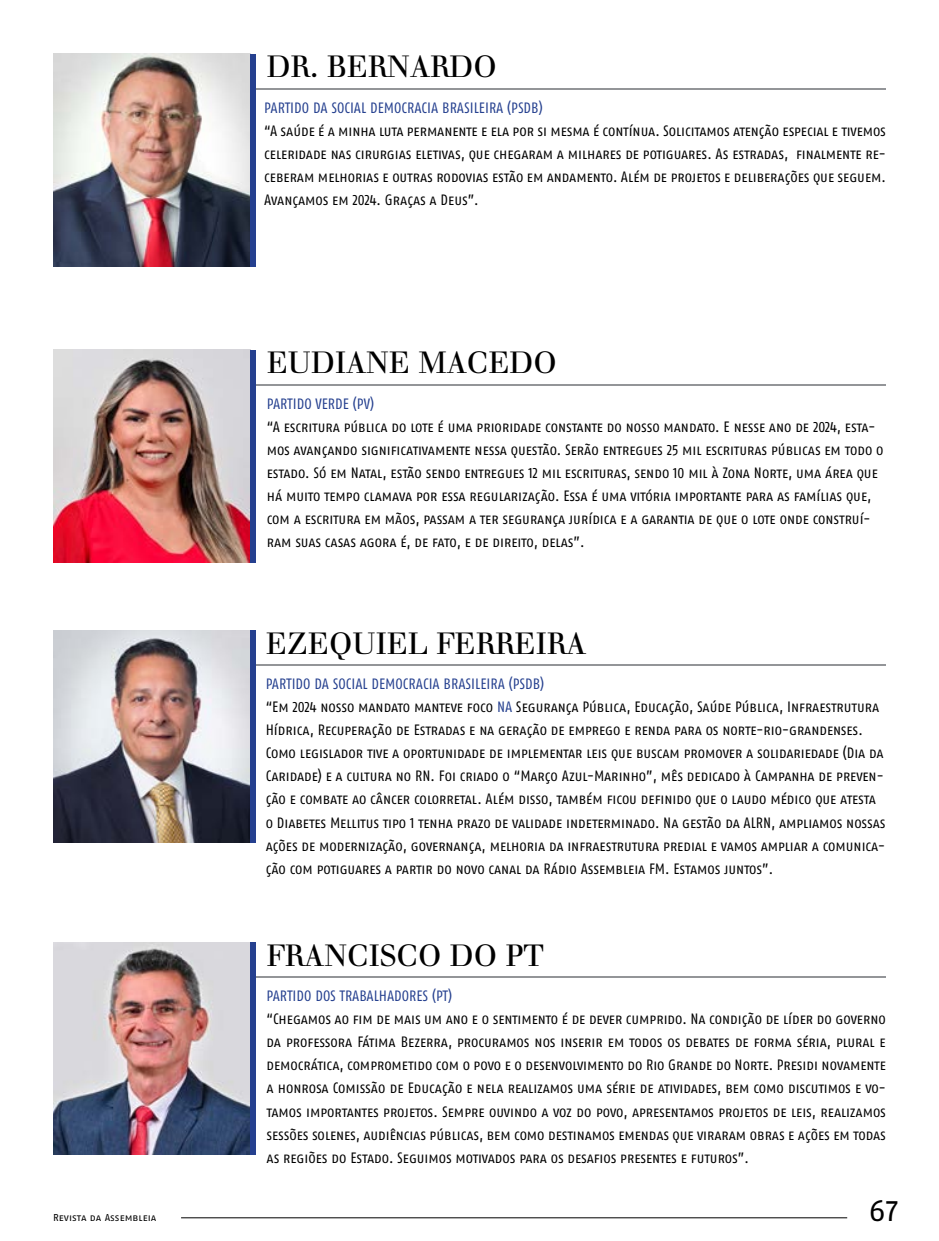
<style>
.page{position:relative;width:939px;height:1241px;background:#fff}
.page>*{position:absolute;margin:0;border:0;box-sizing:border-box;transform-origin:0 0}
.t1{font:30px "Justus Oldstyle";color:#000}
.t2{font:30px "Fago No Lf Caps";color:#000}
.t3{font:15px/23px "Fago Co Lf Caps";letter-spacing:-.005em;color:#000;text-align:justify}
.t4{font:15px "Fago Co Lf Caps";letter-spacing:-.005em;color:#25408f}
.t5{font:10px "Fago No Lf Caps";color:#000}
.s1{color:#25408f}
</style>
<div class="page">
<hr style="left:53px;top:88px;width:833px;height:1px;background:#939598">
<hr style="left:53px;top:384px;width:833px;height:1px;background:#939598">
<hr style="left:54px;top:664px;width:832px;height:2px;background:#939598">
<hr style="left:53px;top:976px;width:833px;height:1px;background:#939598">
<img style="left:53px;top:54px;width:197px;height:212px">
<div style="left:250px;top:54px;width:5px;height:212px;background:#25408f"></div>
<img style="left:53px;top:350px;width:197px;height:212px">
<div style="left:250px;top:350px;width:5px;height:212px;background:#25408f"></div>
<img style="left:53px;top:630px;width:197px;height:212px">
<div style="left:250px;top:630px;width:5px;height:212px;background:#25408f"></div>
<img style="left:53px;top:942px;width:197px;height:212px">
<div style="left:250px;top:942px;width:5px;height:212px;background:#25408f"></div>
<hr style="left:181px;top:1217px;width:666px;height:1px;background:#000">
<p class="t5" style="left:53px;top:1211px;width:105px">Revista da Assembleia</p>
<h1 class="t1" style="left:267px;top:49px;width:232px">DR. BERNARDO</h1>
<p class="t4" style="left:264px;top:99px;width:280px">PARTIDO DA SOCIAL DEMOCRACIA BRASILEIRA (PSDB)</p>
<p class="t3" style="left:264px;top:119px;width:623px">“A saúde é a minha luta permanente e ela por si mesma é contínua. Solicitamos atenção especial e tivemos celeridade nas cirurgias eletivas, que chegaram a milhares de potiguares. As estradas, finalmente re&shy;ceberam melhorias e outras rodovias estão em andamento. Além de projetos e deliberações que seguem.<br>Avançamos em 2024. Graças a Deus”.</p>
<h1 class="t1" style="left:267px;top:345px;width:292px">EUDIANE MACEDO</h1>
<p class="t4" style="left:267px;top:395px;width:109px">PARTIDO VERDE (PV)</p>
<p class="t3" style="left:267px;top:415px;width:618px;text-align:left">“A escritura pública do lote é uma prioridade constante do nosso mandato. E nesse ano de 2024, esta&shy;mos avançando significativamente nessa questão. Serão entregues 25 mil escrituras públicas em todo o estado. Só em Natal, estão sendo entregues 12 mil escrituras, sendo 10 mil à Zona Norte, uma área que há muito tempo clamava por essa regularização. Essa é uma vitória importante para as famílias que, com a escritura em mãos, passam a ter segurança jurídica e a garantia de que o lote onde construí&shy;ram suas casas agora é, de fato, e de direito, delas”.</p>
<h1 class="t1" style="left:266px;top:625px;width:322px">EZEQUIEL FERREIRA</h1>
<p class="t3" style="left:266px;top:672px;width:621px;text-align:left"><span class="s1">PARTIDO DA SOCIAL DEMOCRACIA BRASILEIRA (PSDB)<br></span>“Em 2024 nosso mandato manteve foco <span class="s1">NA</span> Segurança Pública, Educação, Saúde Pública, Infraestrutura Hídrica, Recuperação de Estradas e na geração de emprego e renda para os norte-rio-grandenses.<br>Como legislador tive a oportunidade de implementar leis que buscam promover a solidariedade (Dia da Caridade) e a cultura no RN. Foi criado o “Março Azul-Marinho”, mês dedicado à Campanha de preven&shy;ção e combate ao câncer colorretal. Além disso, também ficou definido que o laudo médico que atesta o Diabetes Mellitus tipo 1 tenha prazo de validade indeterminado. Na gestão da ALRN, ampliamos nossas ações de modernização, governança, melhoria da infraestrutura predial e vamos ampliar a comunica&shy;ção com potiguares a partir do novo canal da Rádio Assembleia FM. Estamos juntos”.</p>
<h1 class="t1" style="left:267px;top:937px;width:279px">FRANCISCO DO PT</h1>
<p class="t4" style="left:267px;top:987px;width:187px">PARTIDO DOS TRABALHADORES (PT)</p>
<p class="t3" style="left:267px;top:1007px;width:621px">“Chegamos ao fim de mais um ano e o sentimento é de dever cumprido. Na condição de líder do governo da professora Fátima Bezerra, procuramos nos inserir em todos os debates de forma séria, plural e democrática, comprometido com o povo e o desenvolvimento do Rio Grande do Norte. Presidi novamente a honrosa Comissão de Educação e nela realizamos uma série de atividades, bem como discutimos e vo&shy;tamos importantes projetos. Sempre ouvindo a voz do povo, apresentamos projetos de leis, realizamos sessões solenes, audiências públicas, bem como destinamos emendas que viraram obras e ações em todas as regiões do Estado. Seguimos motivados para os desafios presentes e futuros”.</p>
<h1 class="t2" style="left:869px;top:1193px;width:31px">67</h1>
</div>
